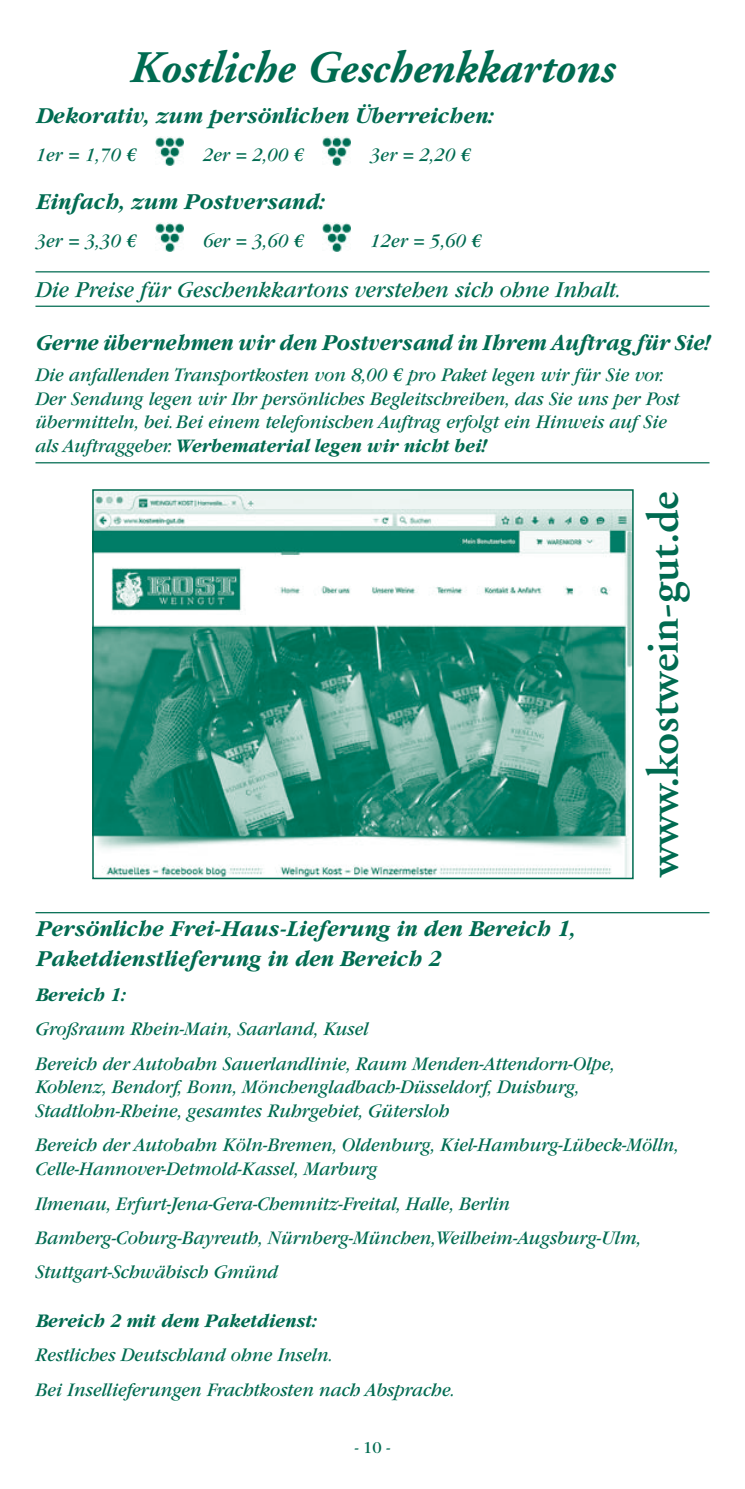
<style>
.page{position:relative;width:745px;height:1489px;background:#fff}
.page>*{position:absolute;margin:0;border:0;box-sizing:border-box;transform-origin:0 0}
.t1{font:italic 700 45px "Adobe Garamond";color:#006b51}
.t2{font:600 45px "Adobe Garamond";color:#006b51}
.t3{font:italic 700 23.75px/30px "Garamond";color:#006b51;scale:.95 1}
.t4{font:italic 700 23.75px "Garamond";color:#006b51;scale:.92 1}
.t5{font:italic 23.75px "Garamond";color:#006b51;scale:.95 1}
.t6{font:italic 20px/23.8px "Garamond";color:#006b51;scale:.95 1}
.t7{font:italic 700 20px "Garamond";color:#006b51;scale:.95 1}
.t8{font:17.5px "Garamond";color:#006b51}
.s1{font-family:"Minion Pro";font-weight:600}
.s2{font-weight:700}
</style>
<div class="page">
<hr style="left:35px;top:271px;width:674px;height:1px;background:#006b51">
<hr style="left:35px;top:305px;width:674px;height:2px;background:#006b51">
<hr style="left:35px;top:462px;width:674px;height:1px;background:#006b51">
<hr style="left:35px;top:912px;width:674px;height:1px;background:#006b51">
<img style="left:155px;top:137px;width:28px;height:29px">
<img style="left:322px;top:137px;width:28px;height:29px">
<img style="left:155px;top:223px;width:28px;height:29px">
<img style="left:322px;top:223px;width:28px;height:29px">
<img style="left:95px;top:492px;width:535px;height:384px">
<div style="left:92px;top:489px;width:541px;height:390px;border:2px solid #006b51"></div>
<h1 class="t1" style="left:130px;top:43px;width:486px">Kostliche Geschenkkartons</h1>
<p class="t3" style="left:35px;top:101px;width:483px">Dekorativ, zum persönlichen Überreichen:</p>
<p class="t6" style="left:35px;top:143px;width:107px">1er = 1,70 <span class="s1">€</span></p>
<p class="t6" style="left:202px;top:143px;width:107px">2er = 2,00 <span class="s1">€</span></p>
<p class="t6" style="left:369px;top:143px;width:107px">3er = 2,20 <span class="s1">€</span></p>
<p class="t3" style="left:35px;top:187px;width:305px">Einfach, zum Postversand:</p>
<p class="t6" style="left:35px;top:229px;width:107px">3er = 3,30 <span class="s1">€</span></p>
<p class="t6" style="left:202px;top:229px;width:107px">6er = 3,60 <span class="s1">€</span></p>
<p class="t6" style="left:369px;top:229px;width:119px">12er = 5,60 <span class="s1">€</span></p>
<p class="t5" style="left:35px;top:277px;width:617px">Die Preise für Geschenkkartons verstehen sich ohne Inhalt.</p>
<p class="t4" style="left:35px;top:329px;width:733px">Gerne übernehmen wir den Postversand in Ihrem Auftrag für Sie!</p>
<p class="t6" style="left:35px;top:363px;width:679px">Die anfallenden Transportkosten von 8,00 <span class="s1">€</span> pro Paket legen wir für Sie vor.<br>Der Sendung legen wir Ihr persönliches Begleitschreiben, das Sie uns per Post übermitteln, bei. Bei einem telefonischen Auftrag erfolgt ein Hinweis auf Sie als Auftraggeber. <span class="s2">Werbematerial legen wir nicht bei!</span></p>
<h1 class="t2" style="left:638px;top:877px;width:387px;rotate:-90deg">www.kostwein-gut.de</h1>
<p class="t3" style="left:35px;top:914px;width:569px">Persönliche Frei-Haus-Lieferung in den Bereich 1,<br>Paketdienstlieferung in den Bereich 2</p>
<p class="t7" style="left:35px;top:983px;width:96px">Bereich 1:</p>
<p class="t6" style="left:35px;top:1011px;width:611px;line-height:34.5px">Großraum Rhein-Main, Saarland, Kusel<br>Bereich der Autobahn Sauerlandlinie, Raum Menden-Attendorn-Olpe,</p>
<p class="t6" style="left:35px;top:1075px;width:573px">Koblenz, Bendorf, Bonn, Mönchengladbach-Düsseldorf, Duisburg,<br>Stadtlohn-Rheine, gesamtes Ruhrgebiet, Gütersloh</p>
<p class="t6" style="left:35px;top:1133px;width:678px">Bereich der Autobahn Köln-Bremen, Oldenburg, Kiel-Hamburg-Lübeck-Mölln,<br>Celle-Hannover-Detmold-Kassel, Marburg</p>
<p class="t6" style="left:35px;top:1186px;width:638px;line-height:34.5px">Ilmenau, Erfurt-Jena-Gera-Chemnitz-Freital, Halle, Berlin<br>Bamberg-Coburg-Bayreuth, Nürnberg-München,Weilheim-Augsburg-Ulm,<br>Stuttgart-Schwäbisch Gmünd</p>
<p class="t7" style="left:35px;top:1309px;width:297px">Bereich 2 mit dem Paketdienst:</p>
<p class="t6" style="left:35px;top:1338px;width:443px;line-height:34.5px">Restliches Deutschland ohne Inseln.<br>Bei Insellieferungen Frachtkosten nach Absprache.</p>
<p class="t8" style="left:354px;top:1437px;width:37px">- 10 -</p>
</div>
